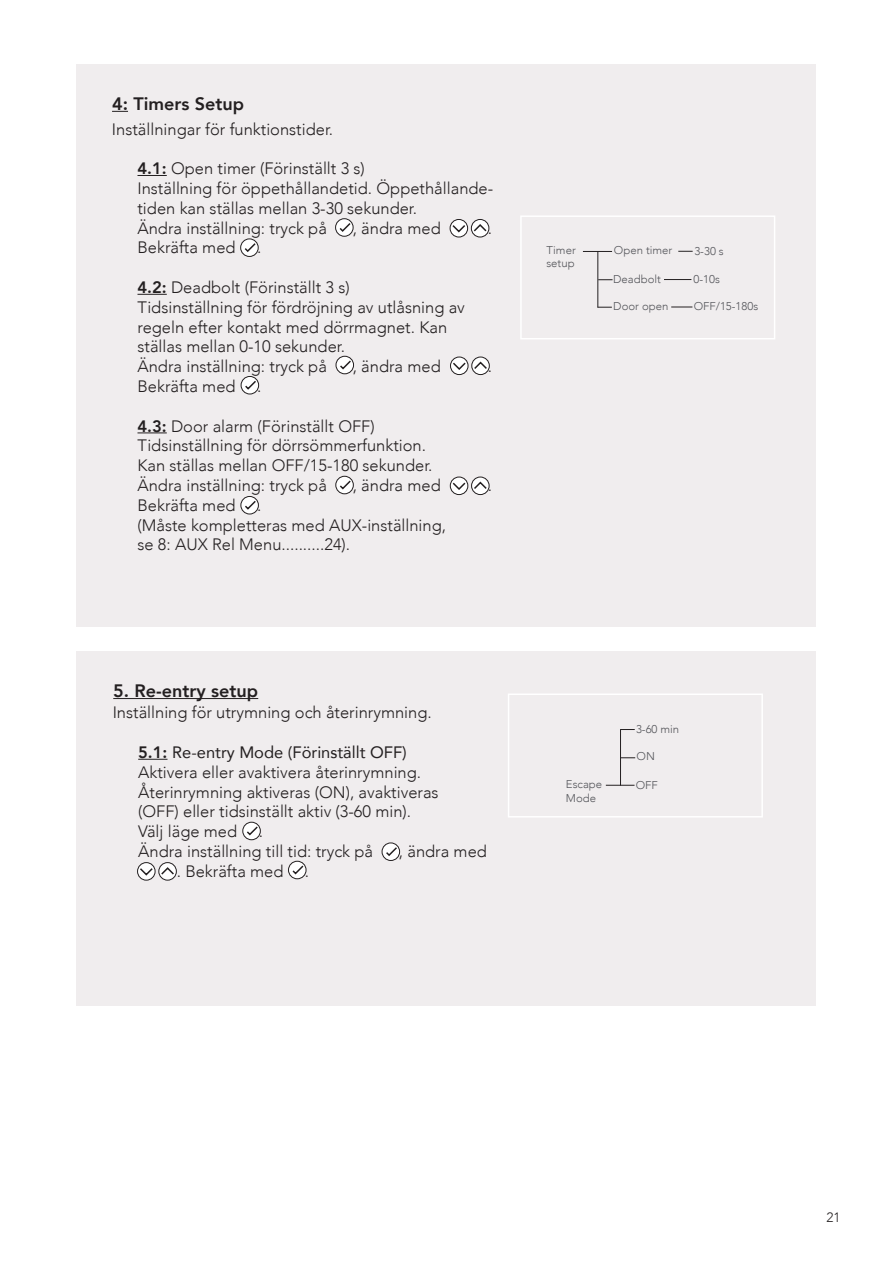
<style>
.page{position:relative;width:893px;height:1263px;background:#fff}
.page>*{position:absolute;margin:0;border:0;box-sizing:border-box;transform-origin:0 0}
.t1{font:800 18px "Avenir LT Com";color:#231f20}
.t2{font:300 16.5px/19.8px "Avenir LT Com";color:#231f20}
.t3{font:16.5px "Avenir LT Com";color:#231f20}
.t4{font:300 13.5px "Avenir LT Com";color:#231f20}
.Tabell_bröd{font:300 11.25px/13.5px "Avenir LT Com";color:#54555a}
.s1{font-weight:800}
</style>
<div class="page">
<div style="left:77px;top:64px;width:739px;height:562px;background:#f0edee"></div>
<svg style="left:112px;top:111px;width:16px;height:1px"></svg>
<hr style="left:137px;top:175px;width:30px;height:1px;background:#231f20">
<hr style="left:137px;top:294px;width:30px;height:1px;background:#231f20">
<hr style="left:137px;top:432px;width:30px;height:1px;background:#231f20">
<svg style="left:598px;top:279px;width:15px;height:1px"></svg>
<svg style="left:583px;top:251px;width:29px;height:1px"></svg>
<hr style="left:597px;top:251px;width:1px;height:57px;background:#231f20">
<div style="left:520px;top:215px;width:255px;height:124px;border:2px solid #fff"></div>
<svg style="left:597px;top:307px;width:15px;height:1px"></svg>
<svg style="left:664px;top:279px;width:27px;height:1px"></svg>
<svg style="left:678px;top:251px;width:15px;height:1px"></svg>
<svg style="left:671px;top:307px;width:21px;height:1px"></svg>
<svg style="left:450px;top:219px;width:18px;height:18px"></svg>
<div style="left:450px;top:219px;width:18px;height:18px;border:1px solid #231f20;border-radius:50%"></div>
<svg style="left:471px;top:219px;width:18px;height:18px"></svg>
<div style="left:471px;top:219px;width:18px;height:18px;border:1px solid #231f20;border-radius:50%"></div>
<svg style="left:451px;top:223px;width:37px;height:11px"></svg>
<svg style="left:336px;top:219px;width:17px;height:17px"></svg>
<div style="left:335px;top:218px;width:19px;height:19px;border:1px solid #231f20;border-radius:50%"></div>
<svg style="left:338px;top:221px;width:14px;height:12px"></svg>
<svg style="left:241px;top:239px;width:17px;height:17px"></svg>
<div style="left:240px;top:238px;width:19px;height:19px;border:1px solid #231f20;border-radius:50%"></div>
<svg style="left:243px;top:242px;width:14px;height:11px"></svg>
<svg style="left:450px;top:357px;width:18px;height:18px"></svg>
<div style="left:450px;top:357px;width:18px;height:18px;border:1px solid #231f20;border-radius:50%"></div>
<svg style="left:451px;top:361px;width:16px;height:10px"></svg>
<svg style="left:472px;top:357px;width:17px;height:18px"></svg>
<div style="left:471px;top:357px;width:19px;height:18px;border:1px solid #231f20;border-radius:50%"></div>
<svg style="left:473px;top:360px;width:15px;height:11px"></svg>
<svg style="left:336px;top:356px;width:18px;height:18px"></svg>
<div style="left:336px;top:356px;width:18px;height:18px;border:1px solid #231f20;border-radius:50%"></div>
<svg style="left:338px;top:359px;width:15px;height:12px"></svg>
<svg style="left:241px;top:376px;width:18px;height:18px"></svg>
<div style="left:241px;top:376px;width:18px;height:18px;border:1px solid #231f20;border-radius:50%"></div>
<svg style="left:244px;top:379px;width:14px;height:12px"></svg>
<svg style="left:450px;top:477px;width:18px;height:18px"></svg>
<div style="left:450px;top:477px;width:18px;height:18px;border:1px solid #231f20;border-radius:50%"></div>
<svg style="left:472px;top:477px;width:17px;height:18px"></svg>
<div style="left:471px;top:477px;width:18px;height:18px;border:1px solid #231f20;border-radius:50%"></div>
<svg style="left:451px;top:480px;width:37px;height:11px"></svg>
<svg style="left:336px;top:476px;width:17px;height:18px"></svg>
<div style="left:335px;top:476px;width:19px;height:18px;border:1px solid #231f20;border-radius:50%"></div>
<svg style="left:338px;top:479px;width:14px;height:12px"></svg>
<svg style="left:241px;top:496px;width:17px;height:18px"></svg>
<div style="left:240px;top:496px;width:19px;height:18px;border:1px solid #231f20;border-radius:50%"></div>
<svg style="left:243px;top:499px;width:14px;height:12px"></svg>
<div style="left:77px;top:652px;width:739px;height:354px;background:#f0edee"></div>
<hr style="left:113px;top:698px;width:145px;height:1px;background:#231f20">
<svg style="left:138px;top:759px;width:29px;height:1px"></svg>
<svg style="left:621px;top:757px;width:14px;height:1px"></svg>
<svg style="left:621px;top:729px;width:14px;height:1px"></svg>
<hr style="left:620px;top:729px;width:1px;height:56px;background:#231f20">
<div style="left:508px;top:693px;width:255px;height:124px;border:2px solid #fff"></div>
<svg style="left:606px;top:785px;width:28px;height:1px"></svg>
<svg style="left:138px;top:862px;width:17px;height:18px"></svg>
<div style="left:137px;top:862px;width:18px;height:18px;border:1px solid #231f20;border-radius:50%"></div>
<svg style="left:138px;top:866px;width:16px;height:11px"></svg>
<svg style="left:159px;top:862px;width:17px;height:18px"></svg>
<div style="left:158px;top:862px;width:19px;height:18px;border:1px solid #231f20;border-radius:50%"></div>
<svg style="left:160px;top:866px;width:16px;height:10px"></svg>
<svg style="left:382px;top:843px;width:18px;height:17px"></svg>
<div style="left:382px;top:842px;width:18px;height:19px;border:1px solid #231f20;border-radius:50%"></div>
<svg style="left:384px;top:846px;width:15px;height:11px"></svg>
<svg style="left:288px;top:861px;width:18px;height:18px"></svg>
<div style="left:288px;top:861px;width:18px;height:18px;border:1px solid #231f20;border-radius:50%"></div>
<svg style="left:291px;top:864px;width:14px;height:11px"></svg>
<svg style="left:243px;top:822px;width:17px;height:18px"></svg>
<div style="left:242px;top:822px;width:19px;height:18px;border:1px solid #231f20;border-radius:50%"></div>
<svg style="left:245px;top:825px;width:14px;height:11px"></svg>
<p class="t1" style="left:112px;top:93px;width:133px">4: Timers Setup</p>
<p class="t2" style="left:112px;top:119px;width:223px">Inställningar för funktionstider.</p>
<p class="t2" style="left:137px;top:159px;width:229px"><span class="s1">4.1:</span> Open timer (Förinställt 3 s)</p>
<p class="t2" style="left:137px;top:178px;width:357px">Inställning för öppethållandetid. Öppethållande&shy;tiden kan ställas mellan 3-30 sekunder.<br>Ändra inställning: tryck på</p>
<p class="t2" style="left:353px;top:218px;width:90px">, ändra med</p>
<p class="t2" style="left:488px;top:218px;width:6px">.</p>
<p class="t2" style="left:137px;top:238px;width:100px">Bekräfta med</p>
<p class="t2" style="left:257px;top:238px;width:6px">.</p>
<p class="t2" style="left:137px;top:277px;width:214px"><span class="s1">4.2:</span> Deadbolt (Förinställt 3 s)</p>
<p class="t2" style="left:137px;top:297px;width:329px">Tidsinställning för fördröjning av utlåsning av</p>
<p class="t2" style="left:137px;top:317px;width:311px">regeln efter kontakt med dörrmagnet. Kan</p>
<p class="t2" style="left:137px;top:337px;width:209px">ställas mellan 0-10 sekunder.</p>
<p class="t2" style="left:137px;top:357px;width:191px">Ändra inställning: tryck på</p>
<p class="t2" style="left:353px;top:357px;width:90px">, ändra med</p>
<p class="t2" style="left:488px;top:357px;width:6px">.</p>
<p class="t2" style="left:137px;top:376px;width:100px">Bekräfta med</p>
<p class="t2" style="left:257px;top:376px;width:6px">.</p>
<p class="t2" style="left:137px;top:416px;width:239px"><span class="s1">4.3:</span> Door alarm (Förinställt OFF)</p>
<p class="t2" style="left:137px;top:436px;width:290px">Tidsinställning för dörrsömmerfunktion.</p>
<p class="t2" style="left:137px;top:456px;width:297px">Kan ställas mellan OFF/15-180 sekunder.</p>
<p class="t2" style="left:137px;top:475px;width:191px">Ändra inställning: tryck på</p>
<p class="t2" style="left:353px;top:475px;width:90px">, ändra med</p>
<p class="t2" style="left:488px;top:475px;width:6px">.</p>
<p class="t2" style="left:137px;top:495px;width:100px">Bekräfta med</p>
<p class="t2" style="left:257px;top:495px;width:6px">.</p>
<p class="t2" style="left:137px;top:515px;width:310px">(Måste kompletteras med AUX-inställning, se 8: AUX Rel Menu..........24).</p>
<p class="t1" style="left:113px;top:680px;width:146px">5. Re-entry setup</p>
<p class="t2" style="left:113px;top:703px;width:321px">Inställning för utrymning och återinrymning.</p>
<p class="t3" style="left:138px;top:742px;width:270px"><span class="s1">5.1:</span> Re-entry Mode (Förinställt OFF)</p>
<p class="t2" style="left:138px;top:762px;width:302px">Aktivera eller avaktivera återinrymning.<br>Återinrymning aktiveras (ON), avaktiveras (OFF) eller tidsinställt aktiv (3-60 min).</p>
<p class="t2" style="left:138px;top:822px;width:101px">Välj läge med</p>
<p class="t2" style="left:259px;top:822px;width:6px">.</p>
<p class="t2" style="left:138px;top:841px;width:236px">Ändra inställning till tid: tryck på</p>
<p class="t2" style="left:399px;top:841px;width:90px">, ändra med</p>
<p class="t2" style="left:177px;top:861px;width:108px">. Bekräfta med</p>
<p class="t2" style="left:305px;top:861px;width:6px">.</p>
<p class="Tabell_bröd" style="left:546px;top:243px;width:31px">Timer setup</p>
<p class="Tabell_bröd" style="left:614px;top:244px;width:60px">Open timer</p>
<p class="Tabell_bröd" style="left:613px;top:272px;width:49px">Deadbolt</p>
<p class="Tabell_bröd" style="left:613px;top:300px;width:57px">Door open</p>
<p class="Tabell_bröd" style="left:694px;top:244px;width:31px">3-30 s</p>
<p class="Tabell_bröd" style="left:693px;top:272px;width:28px">0-10s</p>
<p class="Tabell_bröd" style="left:694px;top:300px;width:66px">OFF/15-180s</p>
<p class="Tabell_bröd" style="left:636px;top:722px;width:45px">3-60 min</p>
<p class="Tabell_bröd" style="left:637px;top:749px;width:20px">ON</p>
<p class="Tabell_bröd" style="left:566px;top:777px;width:38px">Escape</p>
<p class="Tabell_bröd" style="left:636px;top:778px;width:24px">OFF</p>
<p class="Tabell_bröd" style="left:566px;top:791px;width:32px">Mode</p>
<p class="t4" style="left:826px;top:1209px;width:16px">21</p>
</div>
